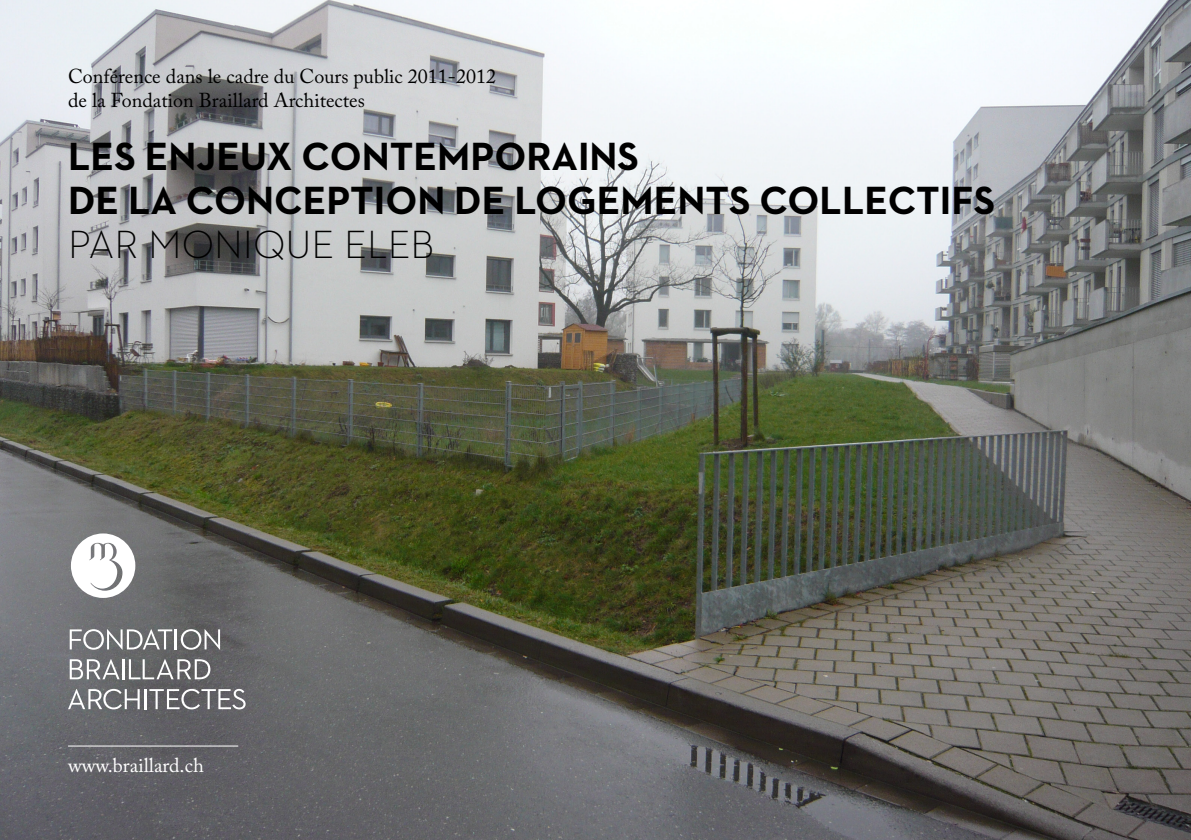
<style>
.page{position:relative;width:1191px;height:840px;background:#fff}
.page>*{position:absolute;margin:0;border:0;box-sizing:border-box;transform-origin:0 0}
._1_Titre_Bold{font:700 40px "Neutraface 2 Text";color:#000}
._2__Titre_Light{font:300 40px "Neutraface 2 Text";color:#000}
.t1{font:20px "Adobe Caslon Pro";color:#000}
.t2{font:20px "Adobe Caslon Pro";color:#fff}
</style>
<div class="page">
<img style="left:0;top:0;width:1191px;height:839px">
<svg style="left:71px;top:533px;width:64px;height:64px"></svg>
<svg style="left:70px;top:628px;width:102px;height:21px"></svg>
<hr style="left:175px;top:629px;width:2px;height:20px;background:#fff">
<svg style="left:181px;top:628px;width:39px;height:21px"></svg>
<svg style="left:70px;top:658px;width:50px;height:21px"></svg>
<hr style="left:122px;top:659px;width:2px;height:20px;background:#fff">
<svg style="left:129px;top:658px;width:81px;height:21px;background:#878889"></svg>
<svg style="left:68px;top:688px;width:72px;height:21px;background:#8e9092"></svg>
<hr style="left:145px;top:688px;width:2px;height:20px;background:#fff">
<svg style="left:149px;top:688px;width:97px;height:21px;background:#868588"></svg>
<hr style="left:68px;top:745px;width:170px;height:1px;background:#fff">
<p class="t1" style="left:68px;top:64px;width:429px">Conférence dans le cadre du Cours public 2011-2012</p>
<p class="t1" style="left:68px;top:88px;width:298px">de la Fondation Braillard Architectes</p>
<p class="_1_Titre_Bold" style="left:68px;top:130px;width:572px">LES ENJEUX CONTEMPORAINS</p>
<p class="_1_Titre_Bold" style="left:68px;top:174px;width:928px">DE LA CONCEPTION DE LOGEMENTS COLLECTIFS</p>
<p class="_2__Titre_Light" style="left:68px;top:219px;width:368px">PAR MONIQUE ELEB</p>
<p class="t2" style="left:68px;top:752px;width:137px">www.braillard.ch</p>
</div>
